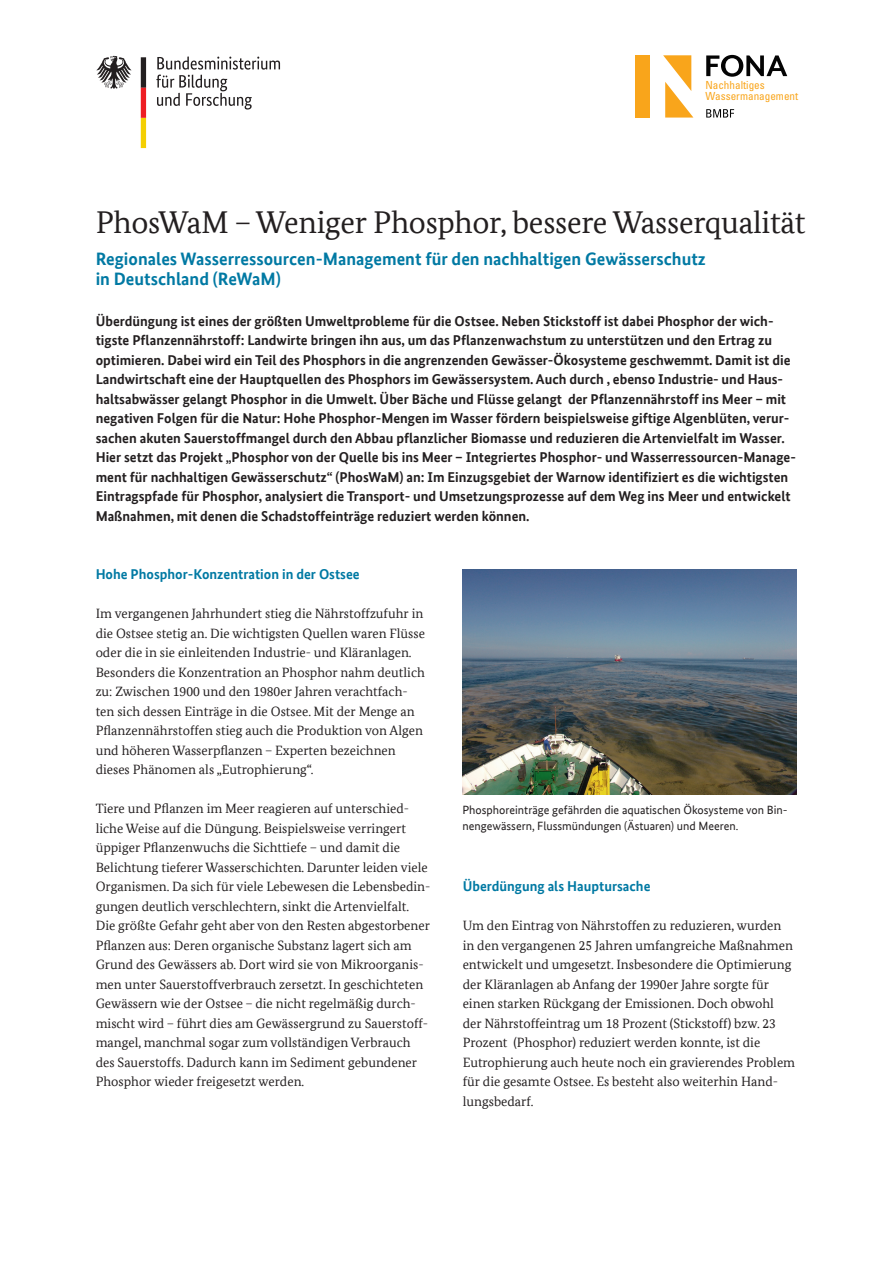
<style>
.page{position:relative;width:893px;height:1263px;background:#fff}
.page>*{position:absolute;margin:0;border:0;box-sizing:border-box;transform-origin:0 0}
.Headline{font:31.5px "Bundes Serif Office";letter-spacing:-.01em;color:#231f20}
.Subline{font:700 18px/19.5px "Bundes Sans Office";color:#0079a3}
.Vorspann{font:700 14.25px/19.5px "Bundes Sans Office";color:#231f20}
.Zwischentitel{font:700 14.25px "Bundes Sans Office";color:#0079a3}
.Fließtext{font:13.5px/19.5px "Bundes Serif Office";color:#231f20}
.Abb{font:12px/15.8px "Bundes Sans Office";color:#231f20}
.t1{font:condensed 11.1px/11.9px "Univers LT";color:#f9a51b}
</style>
<div class="page">
<img style="left:462px;top:569px;width:335px;height:225px">
<div style="left:635px;top:55px;width:15px;height:63px;background:#f9a51b"></div>
<svg style="left:663px;top:55px;width:30px;height:63px"></svg>
<svg style="left:706px;top:109px;width:28px;height:9px"></svg>
<svg style="left:706px;top:55px;width:81px;height:22px"></svg>
<svg style="left:156px;top:57px;width:124px;height:53px"></svg>
<svg style="left:96px;top:56px;width:36px;height:33px"></svg>
<svg style="left:141px;top:57px;width:5px;height:91px"></svg>
<p class="t1" style="left:705px;top:79px;width:94px">Nachhaltiges<br>Wassermanagement</p>
<h1 class="Headline" style="left:96px;top:204px;width:711px">PhosWaM – Weniger Phosphor, bessere Wasserqualität</h1>
<h2 class="Subline" style="left:96px;top:249px;width:612px">Regionales Wasserressourcen-Management für den nachhaltigen Gewässerschutz in Deutschland (ReWaM)</h2>
<p class="Vorspann" style="left:96px;top:311px;width:702px">Überdüngung ist eines der größten Umweltprobleme für die Ostsee. Neben Stickstoff ist dabei Phosphor der wich&shy;tigste Pflanzennährstoff: Landwirte bringen ihn aus, um das Pflanzenwachstum zu unterstützen und den Ertrag zu optimieren. Dabei wird ein Teil des Phosphors in die angrenzenden Gewässer-Ökosysteme geschwemmt. Damit ist die Landwirtschaft eine der Hauptquellen des Phosphors im Gewässersystem. Auch durch , ebenso Industrie- und Haus&shy;haltsabwässer gelangt Phosphor in die Umwelt. Über Bäche und Flüsse gelangt der Pflanzennährstoff ins Meer – mit negativen Folgen für die Natur: Hohe Phosphor-Mengen im Wasser fördern beispielsweise giftige Algenblüten, verur&shy;sachen akuten Sauerstoffmangel durch den Abbau pflanzlicher Biomasse und reduzieren die Artenvielfalt im Wasser.<br>Hier setzt das Projekt „Phosphor von der Quelle bis ins Meer – Integriertes Phosphor- und Wasserressourcen-Manage&shy;ment für nachhaltigen Gewässerschutz“ (PhosWaM) an: Im Einzugsgebiet der Warnow identifiziert es die wichtigsten Eintragspfade für Phosphor, analysiert die Transport- und Umsetzungsprozesse auf dem Weg ins Meer und entwickelt Maßnahmen, mit denen die Schadstoffeinträge reduziert werden können.</p>
<h3 class="Zwischentitel" style="left:96px;top:566px;width:266px">Hohe Phosphor-Konzentration in der Ostsee</h3>
<p class="Fließtext" style="left:96px;top:604px;width:331px">Im vergangenen Jahrhundert stieg die Nährstoffzufuhr in die Ostsee stetig an. Die wichtigsten Quellen waren Flüsse oder die in sie einleitenden Industrie- und Kläranlagen.<br>Besonders die Konzentration an Phosphor nahm deutlich zu: Zwischen 1900 und den 1980er Jahren verachtfach&shy;ten sich dessen Einträge in die Ostsee. Mit der Menge an Pflanzennährstoffen stieg auch die Produktion von Algen und höheren Wasserpflanzen – Experten bezeichnen dieses Phänomen als „Eutrophierung“.</p>
<p class="Fließtext" style="left:96px;top:799px;width:336px">Tiere und Pflanzen im Meer reagieren auf unterschied&shy;liche Weise auf die Düngung. Beispielsweise verringert üppiger Pflanzenwuchs die Sichttiefe – und damit die Belichtung tieferer Wasserschichten. Darunter leiden viele Organismen. Da sich für viele Lebewesen die Lebensbedin&shy;gungen deutlich verschlechtern, sinkt die Artenvielfalt.</p>
<p class="Fließtext" style="left:96px;top:916px;width:336px">Die größte Gefahr geht aber von den Resten abgestorbener Pflanzen aus: Deren organische Substanz lagert sich am Grund des Gewässers ab. Dort wird sie von Mikroorganis&shy;men unter Sauerstoffverbrauch zersetzt. In geschichteten Gewässern wie der Ostsee – die nicht regelmäßig durch&shy;mischt wird – führt dies am Gewässergrund zu Sauerstoff&shy;mangel, manchmal sogar zum vollständigen Verbrauch des Sauerstoffs. Dadurch kann im Sediment gebundener Phosphor wieder freigesetzt werden.</p>
<p class="Abb" style="left:462px;top:802px;width:327px">Phosphoreinträge gefährden die aquatischen Ökosysteme von Bin&shy;nengewässern, Flussmündungen (Ästuaren) und Meeren.</p>
<h3 class="Zwischentitel" style="left:463px;top:878px;width:189px">Überdüngung als Hauptursache</h3>
<p class="Fließtext" style="left:463px;top:916px;width:334px">Um den Eintrag von Nährstoffen zu reduzieren, wurden in den vergangenen 25 Jahren umfangreiche Maßnahmen entwickelt und umgesetzt. Insbesondere die Optimierung der Kläranlagen ab Anfang der 1990er Jahre sorgte für einen starken Rückgang der Emissionen. Doch obwohl der Nährstoffeintrag um 18 Prozent (Stickstoff) bzw. 23<br>Prozent (Phosphor) reduziert werden konnte, ist die Eutrophierung auch heute noch ein gravierendes Problem für die gesamte Ostsee. Es besteht also weiterhin Hand&shy;lungsbedarf.</p>
</div>
